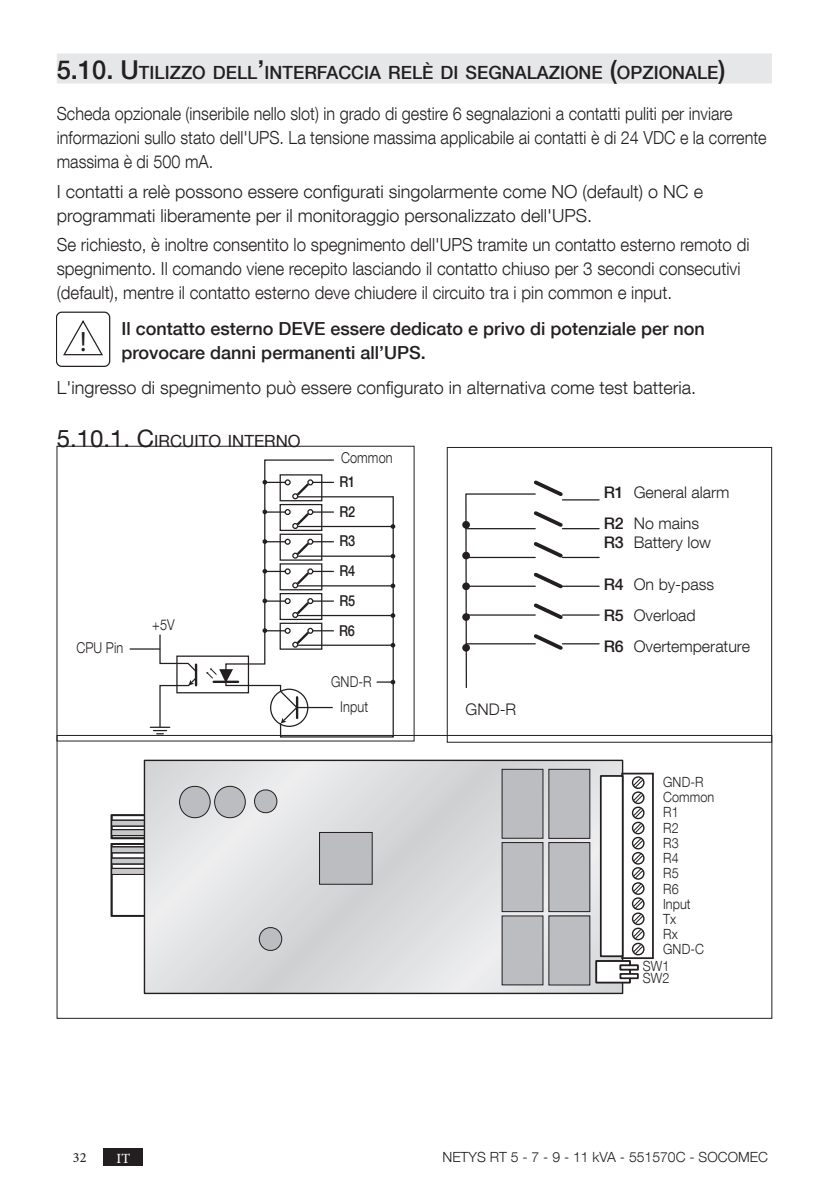
<style>
.page{position:relative;width:840px;height:1191px;background:#fff}
.page>*{position:absolute;margin:0;border:0;box-sizing:border-box;transform-origin:0 0}
.t1{font:28px "Myriad Pro";color:#231f20}
.t2{font:500 18.2px "Helvetica Neue LT Com";color:#231f20}
.t3{font:300 18px/24px "Helvetica Neue LT Com";color:#231f20;scale:.94 1}
.t4{font:300 18px/24px "Helvetica Neue LT Com";color:#231f20}
.t5{font:300 18px/24px "Helvetica Neue LT Com";color:#231f20;scale:.9 1}
.t6{font:500 18px/24px "Helvetica Neue LT Com";color:#231f20}
.t7{font:16.8px "Helvetica Neue LT Com";color:#231f20}
.t8{font:300 16px/30.8px "Helvetica Neue LT Com";color:#231f20}
.t9{font:300 15px/24.8px "Helvetica Neue LT Com";letter-spacing:.005em;color:#231f20;text-align:center;scale:.85 1}
.t10{font:500 15px/29.6px "Helvetica Neue LT Com";letter-spacing:-.025em;color:#231f20;text-align:justify;scale:.85 1}
.t11{font:300 14px/15.2px "Helvetica Neue LT Com";letter-spacing:.005em;color:#231f20;scale:.9 1}
.t12{font:300 14px "Helvetica Neue LT Com";letter-spacing:.005em;color:#231f20}
.t13{font:500 14px "Minion Pro";color:#231f20}
.t14{font:500 14px "Minion Pro";color:#fff}
.s1{font-size:26px}
.s2{font-size:24px}
.s3{font-weight:500}
</style>
<div class="page">
<div style="left:104px;top:1148px;width:39px;height:17px;background:#231f20"></div>
<div style="left:57px;top:53px;width:714px;height:30px;background:#e6e7e9"></div>
<svg style="left:57px;top:311px;width:53px;height:56px"></svg>
<svg style="left:206px;top:459px;width:189px;height:279px"></svg>
<div style="left:270px;top:688px;width:38px;height:39px;border:1px solid #231f20;border-radius:50%"></div>
<hr style="left:130px;top:648px;width:30px;height:1px;background:#231f20">
<hr style="left:150px;top:726px;width:20px;height:2px;background:#231f20">
<svg style="left:153px;top:634px;width:44px;height:100px"></svg>
<div style="left:447px;top:447px;width:324px;height:295px;border:1px solid #231f20"></div>
<hr style="left:562px;top:499px;width:36px;height:1px;background:#231f20">
<hr style="left:562px;top:528px;width:36px;height:1px;background:#231f20">
<hr style="left:562px;top:557px;width:36px;height:1px;background:#231f20">
<hr style="left:562px;top:585px;width:36px;height:2px;background:#231f20">
<hr style="left:562px;top:614px;width:36px;height:1px;background:#231f20">
<hr style="left:562px;top:643px;width:36px;height:1px;background:#231f20">
<svg style="left:464px;top:480px;width:101px;height:208px"></svg>
<div style="left:462px;top:521px;width:7px;height:7px;background:#231f20;border-radius:50%"></div>
<div style="left:462px;top:552px;width:7px;height:7px;background:#231f20;border-radius:50%"></div>
<div style="left:462px;top:582px;width:7px;height:8px;background:#231f20;border-radius:50%"></div>
<div style="left:462px;top:613px;width:7px;height:8px;background:#231f20;border-radius:50%"></div>
<div style="left:462px;top:644px;width:7px;height:7px;background:#231f20;border-radius:50%"></div>
<div style="left:111px;top:843px;width:45px;height:73px;border:2px solid #231f20"></div>
<svg style="left:114px;top:817px;width:30px;height:12px"></svg>
<div style="left:111px;top:814px;width:45px;height:25px;border:2px solid #231f20"></div>
<div style="left:111px;top:820px;width:35px;height:6px;background:#c7c8ca"></div>
<div style="left:111px;top:819px;width:36px;height:7px;border:1px solid #231f20"></div>
<div style="left:111px;top:829px;width:35px;height:6px;background:#c7c8ca"></div>
<div style="left:111px;top:829px;width:36px;height:7px;border:1px solid #231f20"></div>
<div style="left:111px;top:846px;width:35px;height:7px;background:#c7c8ca"></div>
<div style="left:111px;top:846px;width:36px;height:7px;border:1px solid #231f20"></div>
<div style="left:111px;top:858px;width:35px;height:6px;background:#c7c8ca"></div>
<div style="left:111px;top:857px;width:36px;height:7px;border:1px solid #231f20"></div>
<div style="left:111px;top:868px;width:35px;height:6px;background:#c7c8ca"></div>
<div style="left:111px;top:868px;width:36px;height:7px;border:1px solid #231f20"></div>
<svg style="left:146px;top:761px;width:475px;height:231px;background:#dcdcde"></svg>
<div style="left:144px;top:759px;width:479px;height:235px;border:1px solid #231f20"></div>
<div style="left:319px;top:832px;width:53px;height:52px;background:#bcbdc0"></div>
<div style="left:319px;top:832px;width:53px;height:52px;border:1px solid #231f20"></div>
<div style="left:621px;top:772px;width:32px;height:187px;border:2px solid #231f20"></div>
<svg style="left:178px;top:781px;width:68px;height:42px;background:#c2c2c5"></svg>
<svg style="left:253px;top:786px;width:25px;height:30px"></svg>
<div style="left:600px;top:776px;width:22px;height:180px;background:#fff"></div>
<div style="left:599px;top:775px;width:24px;height:182px;border:2px solid #231f20"></div>
<div style="left:596px;top:961px;width:33px;height:21px;background:#fff"></div>
<div style="left:595px;top:960px;width:35px;height:23px;border:1px solid #231f20"></div>
<div style="left:619px;top:964px;width:19px;height:6px;border:1px solid #231f20"></div>
<div style="left:619px;top:973px;width:19px;height:6px;border:2px solid #231f20"></div>
<div style="left:548px;top:842px;width:41px;height:69px;background:#bcbdc0"></div>
<div style="left:548px;top:842px;width:42px;height:70px;border:1px solid #231f20"></div>
<div style="left:548px;top:916px;width:41px;height:69px;background:#bcbdc0"></div>
<div style="left:548px;top:915px;width:42px;height:70px;border:1px solid #231f20"></div>
<div style="left:548px;top:769px;width:41px;height:69px;background:#bcbdc0"></div>
<div style="left:548px;top:769px;width:42px;height:69px;border:1px solid #231f20"></div>
<div style="left:502px;top:769px;width:40px;height:69px;background:#bcbdc0"></div>
<div style="left:502px;top:842px;width:40px;height:69px;background:#bcbdc0"></div>
<div style="left:501px;top:842px;width:42px;height:70px;border:1px solid #231f20"></div>
<div style="left:502px;top:916px;width:40px;height:69px;background:#bcbdc0"></div>
<svg style="left:258px;top:923px;width:24px;height:31px"></svg>
<div style="left:631px;top:776px;width:13px;height:13px;border:1px solid #231f20;border-radius:50%"></div>
<div style="left:631px;top:791px;width:13px;height:13px;border:1px solid #231f20;border-radius:50%"></div>
<div style="left:631px;top:806px;width:13px;height:13px;border:1px solid #231f20;border-radius:50%"></div>
<div style="left:631px;top:821px;width:13px;height:13px;border:1px solid #231f20;border-radius:50%"></div>
<div style="left:631px;top:837px;width:13px;height:12px;border:1px solid #231f20;border-radius:50%"></div>
<div style="left:631px;top:852px;width:13px;height:12px;border:1px solid #231f20;border-radius:50%"></div>
<div style="left:631px;top:867px;width:13px;height:12px;border:1px solid #231f20;border-radius:50%"></div>
<div style="left:631px;top:882px;width:13px;height:13px;border:1px solid #231f20;border-radius:50%"></div>
<div style="left:631px;top:897px;width:13px;height:13px;border:1px solid #231f20;border-radius:50%"></div>
<div style="left:631px;top:912px;width:13px;height:13px;border:1px solid #231f20;border-radius:50%"></div>
<div style="left:631px;top:927px;width:13px;height:13px;border:1px solid #231f20;border-radius:50%"></div>
<div style="left:631px;top:942px;width:13px;height:13px;border:1px solid #231f20;border-radius:50%"></div>
<svg style="left:631px;top:776px;width:12px;height:179px"></svg>
<p class="t2" style="left:57px;top:62px;width:670px"><span class="s1">5.10. U</span>TILIZZO DELL<span class="s1">’</span>INTERFACCIA RELÈ DI SEGNALAZIONE <span class="s1">(</span>OPZIONALE<span class="s1">)</span></p>
<p class="t5" style="left:57px;top:101px;width:789px">Scheda opzionale (inseribile nello slot) in grado di gestire 6 segnalazioni a contatti puliti per inviare informazioni sullo stato dell'UPS. La tensione massima applicabile ai contatti è di 24 VDC e la corrente massima è di 500 mA.</p>
<p class="t4" style="left:57px;top:179px;width:647px">I contatti a relè possono essere configurati singolarmente come NO (default) o NC e programmati liberamente per il monitoraggio personalizzato dell'UPS.</p>
<p class="t3" style="left:57px;top:233px;width:738px">Se richiesto, è inoltre consentito lo spegnimento dell'UPS tramite un contatto esterno remoto di spegnimento. Il comando viene recepito lasciando il contatto chiuso per 3 secondi consecutivi (default), mentre il contatto esterno deve chiudere il circuito tra i pin common e input.</p>
<h1 class="t1" style="left:80px;top:324px;width:8px">!</h1>
<p class="t6" style="left:121px;top:316px;width:584px">Il contatto esterno DEVE essere dedicato e privo di potenziale per non provocare danni permanenti all’UPS.</p>
<p class="t4" style="left:57px;top:375px;width:640px">L'ingresso di spegnimento può essere configurato in alternativa come test batteria.</p>
<p class="t7" style="left:57px;top:430px;width:245px"><span class="s2">5.10.1. C</span>I RCUITO I NTERNO</p>
<p class="t10" style="left:339px;top:467px;width:20px">R1<br>R2<br>R3<br>R4<br>R5</p>
<p class="t9" style="left:341px;top:445px;width:62px">Common</p>
<p class="t8" style="left:603px;top:477px;width:127px"><span class="s3">R1</span> General alarm<br><span class="s3">R2</span> No mains</p>
<p class="t8" style="left:603px;top:526px;width:109px"><span class="s3">R3</span> Battery low</p>
<p class="t8" style="left:603px;top:569px;width:148px"><span class="s3">R4</span> On by-pass<br><span class="s3">R5</span> Overload<br><span class="s3">R6</span> Overtemperature</p>
<p class="t9" style="left:152px;top:611px;width:28px">+5V</p>
<p class="t10" style="left:339px;top:615px;width:20px">R6</p>
<p class="t9" style="left:76px;top:635px;width:57px">CPU Pin</p>
<p class="t9" style="left:331px;top:669px;width:49px">GND-R<br>Input</p>
<p class="t8" style="left:465px;top:693px;width:52px">GND-R</p>
<p class="t11" style="left:662px;top:774px;width:58px">GND-R<br>Common<br>R1<br>R2<br>R3<br>R4<br>R5<br>R6<br>Input<br>Tx<br>Rx<br>GND-C</p>
<p class="t11" style="left:642px;top:960px;width:31px;line-height:11.4px">SW1<br>SW2</p>
<p class="t13" style="left:73px;top:1148px;width:15px">32</p>
<p class="t14" style="left:116px;top:1149px;width:15px">IT</p>
<p class="t12" style="left:442px;top:1148px;width:327px">NETYS RT 5 - 7 - 9 - 11 kVA - 551570C - SOCOMEC</p>
</div>
